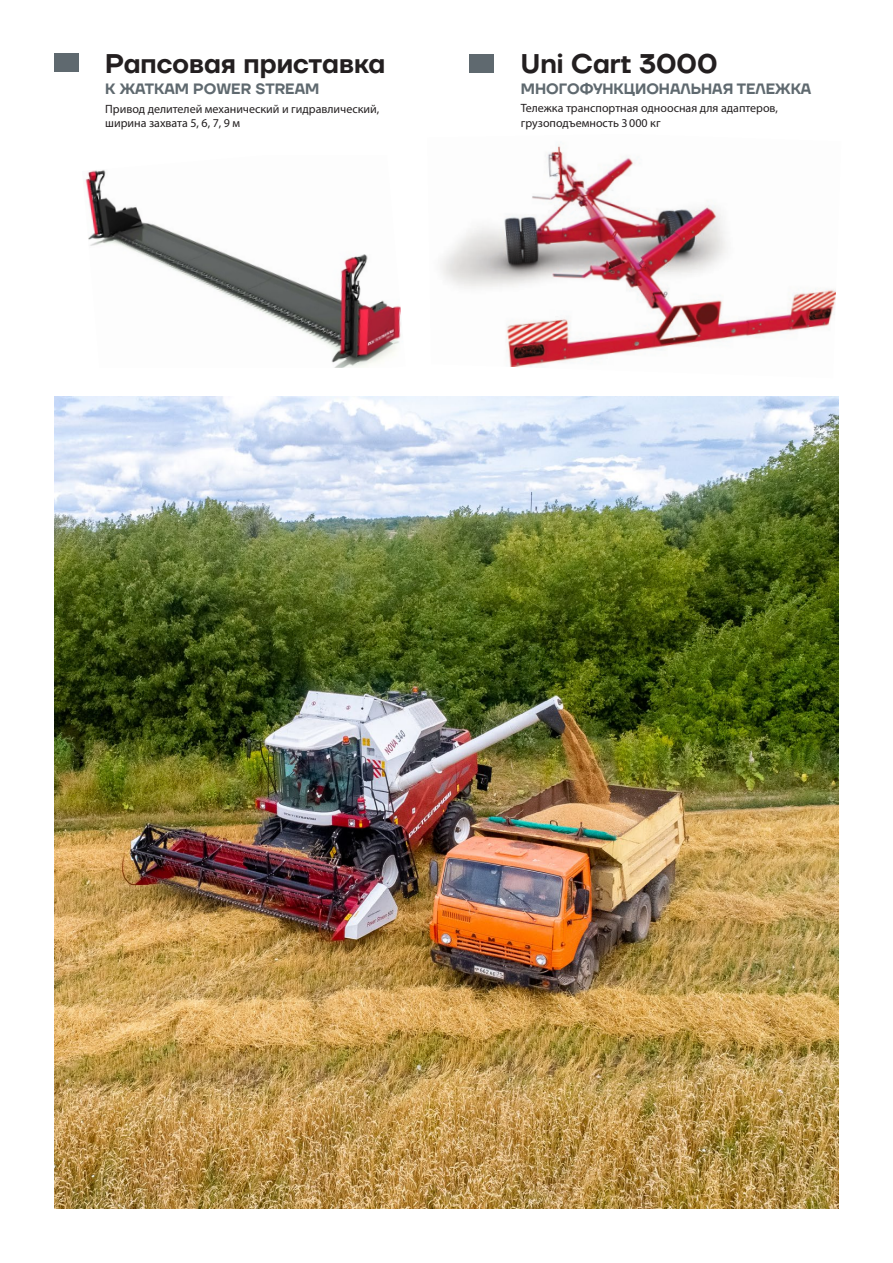
<style>
.page{position:relative;width:893px;height:1263px;background:#fff}
.page>*{position:absolute;margin:0;border:0;box-sizing:border-box;transform-origin:0 0}
.t1{font:600 27px "TT Firs Neue";color:#231f20}
.t2{font:600 15px "TT Firs Neue";color:#5f696f}
.t3{font:12px/14.2px "Myriad Pro";color:#231f20}
</style>
<div class="page">
<img style="left:55px;top:397px;width:783px;height:811px">
<div style="left:54px;top:53px;width:24px;height:19px;background:#5f696f"></div>
<img style="left:85px;top:170px;width:316px;height:198px">
<div style="left:470px;top:54px;width:24px;height:19px;background:#5f696f"></div>
<img style="left:440px;top:145px;width:396px;height:222px">
<h1 class="t1" style="left:105px;top:45px;width:282px">Рапсовая приставка</h1>
<p class="t2" style="left:105px;top:79px;width:215px">К ЖАТКАМ POWER STREAM</p>
<p class="t3" style="left:105px;top:101px;width:276px">Привод делителей механический и гидравлический, ширина захвата 5, 6, 7, 9 м</p>
<h1 class="t1" style="left:521px;top:45px;width:198px">Uni Cart 3000</h1>
<p class="t2" style="left:521px;top:78px;width:292px">МНОГОФУНКЦИОНАЛЬНАЯ ТЕЛЕЖКА</p>
<p class="t3" style="left:521px;top:101px;width:259px">Тележка транспортная одноосная для адаптеров, грузоподъемность 3000 кг</p>
</div>
